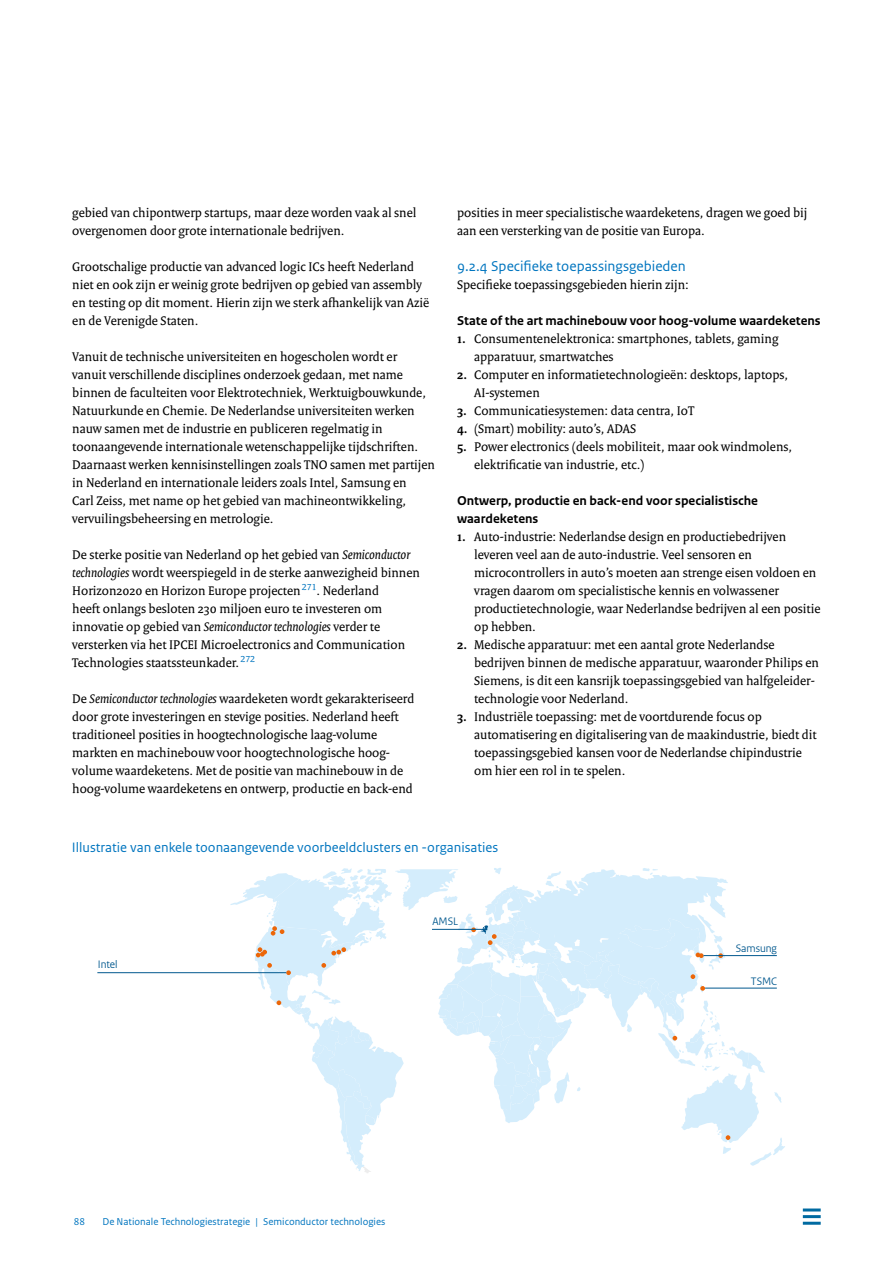
<style>
.page{position:relative;width:893px;height:1263px;background:#fff}
.page>*{position:absolute;margin:0;border:0;box-sizing:border-box;transform-origin:0 0}
.t1{font:15px "Rijksoverheid Sans Text";color:#0075bf}
.t2{font:14.25px "Rijksoverheid Sans Text Regular 19";color:#0075bf}
.t3{font:13.5px/18px "Rijksoverheid Serif";color:#000}
.t4{font:700 13.5px/18px "Rijksoverheid Sans Text";color:#000}
.t5{font:11.4px "Rijksoverheid Sans";color:#00588e}
.t6{font:10.5px "Rijksoverheid Sans Text";color:#0075bf}
.s1{font-style:italic}
.s2{font-weight:700}
</style>
<div class="page">
<svg style="left:230px;top:868px;width:555px;height:305px"></svg>
<hr style="left:705px;top:988px;width:72px;height:1px;background:#00588e">
<hr style="left:703px;top:955px;width:74px;height:1px;background:#00588e">
<hr style="left:432px;top:929px;width:52px;height:1px;background:#00588e">
<hr style="left:97px;top:972px;width:189px;height:1px;background:#00588e">
<hr style="left:803px;top:1208px;width:18px;height:3px;background:#006aa1">
<hr style="left:803px;top:1215px;width:18px;height:3px;background:#006aa1">
<hr style="left:803px;top:1222px;width:18px;height:3px;background:#006aa1">
<p class="t3" style="left:72px;top:203px;width:346px">gebied van chipontwerp startups, maar deze worden vaak al snel overgenomen door grote internationale bedrijven.</p>
<p class="t3" style="left:72px;top:257px;width:358px">Grootschalige productie van advanced logic ICs heeft Nederland niet en ook zijn er weinig grote bedrijven op gebied van assembly en testing op dit moment. Hierin zijn we sterk afhankelijk van Azië en de Verenigde Staten.</p>
<p class="t3" style="left:72px;top:347px;width:364px">Vanuit de technische universiteiten en hogescholen wordt er<br>vanuit verschillende disciplines onderzoek gedaan, met name binnen de faculteiten voor Elektrotechniek, Werktuigbouwkunde, Natuurkunde en Chemie. De Nederlandse universiteiten werken nauw samen met de industrie en publiceren regelmatig in toonaangevende internationale wetenschappelijke tijdschriften.<br>Daarnaast werken kennisinstellingen zoals TNO samen met partijen in Nederland en internationale leiders zoals Intel, Samsung en<br>Carl Zeiss, met name op het gebied van machineontwikkeling, vervuilingsbeheersing en metrologie.</p>
<p class="t3" style="left:72px;top:545px;width:349px">De sterke positie van Nederland op het gebied van <span class="s1">Semiconductor technologies</span> wordt weerspiegeld in de sterke aanwezigheid binnen Horizon2020 en Horizon Europe projecten<sup>271</sup>. Nederland<br>heeft onlangs besloten 230 miljoen euro te investeren om innovatie op gebied van <span class="s1">Semiconductor technologies</span> verder te versterken via het IPCEI Microelectronics and Communication Technologies staatssteunkader.<sup>272</sup></p>
<p class="t3" style="left:72px;top:689px;width:344px">De <span class="s1">Semiconductor technologies</span> waardeketen wordt gekarakteriseerd door grote investeringen en stevige posities. Nederland heeft traditioneel posities in hoogtechnologische laag-volume markten en machinebouw voor hoogtechnologische hoog&shy;volume waardeketens. Met de positie van machinebouw in de hoog-volume waardeketens en ontwerp, productie en back-end</p>
<p class="t3" style="left:457px;top:203px;width:352px">posities in meer specialistische waardeketens, dragen we goed bij aan een versterking van de positie van Europa.</p>
<p class="t1" style="left:457px;top:257px;width:230px">9.2.4 Specifieke toepassingsgebieden</p>
<p class="t3" style="left:457px;top:275px;width:233px">Specifieke toepassingsgebieden hierin zijn:</p>
<p class="t4" style="left:457px;top:312px;width:365px">State of the art machinebouw voor hoog-volume waardeketens</p>
<p class="t3" style="left:474px;top:329px;width:306px;text-indent:-17px"><span class="s2">1.</span> Consumentenelektronica: smartphones, tablets, gaming apparatuur, smartwatches</p>
<p class="t3" style="left:474px;top:365px;width:315px;text-indent:-17px"><span class="s2">2.</span> Computer en informatietechnologieën: desktops, laptops,<br>AI-systemen</p>
<p class="t3" style="left:457px;top:401px;width:239px"><span class="s2">3.</span> Communicatiesystemen: data centra, IoT</p>
<p class="t3" style="left:457px;top:419px;width:181px"><span class="s2">4.</span> (Smart) mobility: auto’s, ADAS</p>
<p class="t3" style="left:474px;top:437px;width:320px;text-indent:-17px"><span class="s2">5.</span> Power electronics (deels mobiliteit, maar ook windmolens, elektrificatie van industrie, etc.)</p>
<p class="t4" style="left:457px;top:492px;width:302px">Ontwerp, productie en back-end voor specialistische waardeketens</p>
<p class="t3" style="left:474px;top:527px;width:348px;text-indent:-17px"><span class="s2">1.</span> Auto-industrie: Nederlandse design en productiebedrijven leveren veel aan de auto-industrie. Veel sensoren en microcontrollers in auto’s moeten aan strenge eisen voldoen en vragen daarom om specialistische kennis en volwassener productietechnologie, waar Nederlandse bedrijven al een positie op hebben.</p>
<p class="t3" style="left:474px;top:635px;width:346px;text-indent:-17px"><span class="s2">2.</span> Medische apparatuur: met een aantal grote Nederlandse bedrijven binnen de medische apparatuur, waaronder Philips en Siemens, is dit een kansrijk toepassingsgebied van halfgeleider&shy;technologie voor Nederland.</p>
<p class="t3" style="left:474px;top:707px;width:344px;text-indent:-17px"><span class="s2">3.</span> Industriële toepassing: met de voortdurende focus op automatisering en digitalisering van de maakindustrie, biedt dit toepassingsgebied kansen voor de Nederlandse chipindustrie om hier een rol in te spelen.</p>
<p class="t2" style="left:72px;top:839px;width:428px">Illustratie van enkele toonaangevende voorbeeldclusters en -organisaties</p>
<p class="t5" style="left:98px;top:957px;width:21px">Intel</p>
<p class="t5" style="left:432px;top:914px;width:27px">AMSL</p>
<p class="t6" style="left:74px;top:1215px;width:13px">88</p>
<p class="t6" style="left:103px;top:1215px;width:284px">De Nationale Technologiestrategie | Semiconductor technologies</p>
<p class="t5" style="left:736px;top:942px;width:43px">Samsung</p>
<p class="t5" style="left:751px;top:974px;width:28px">TSMC</p>
</div>
